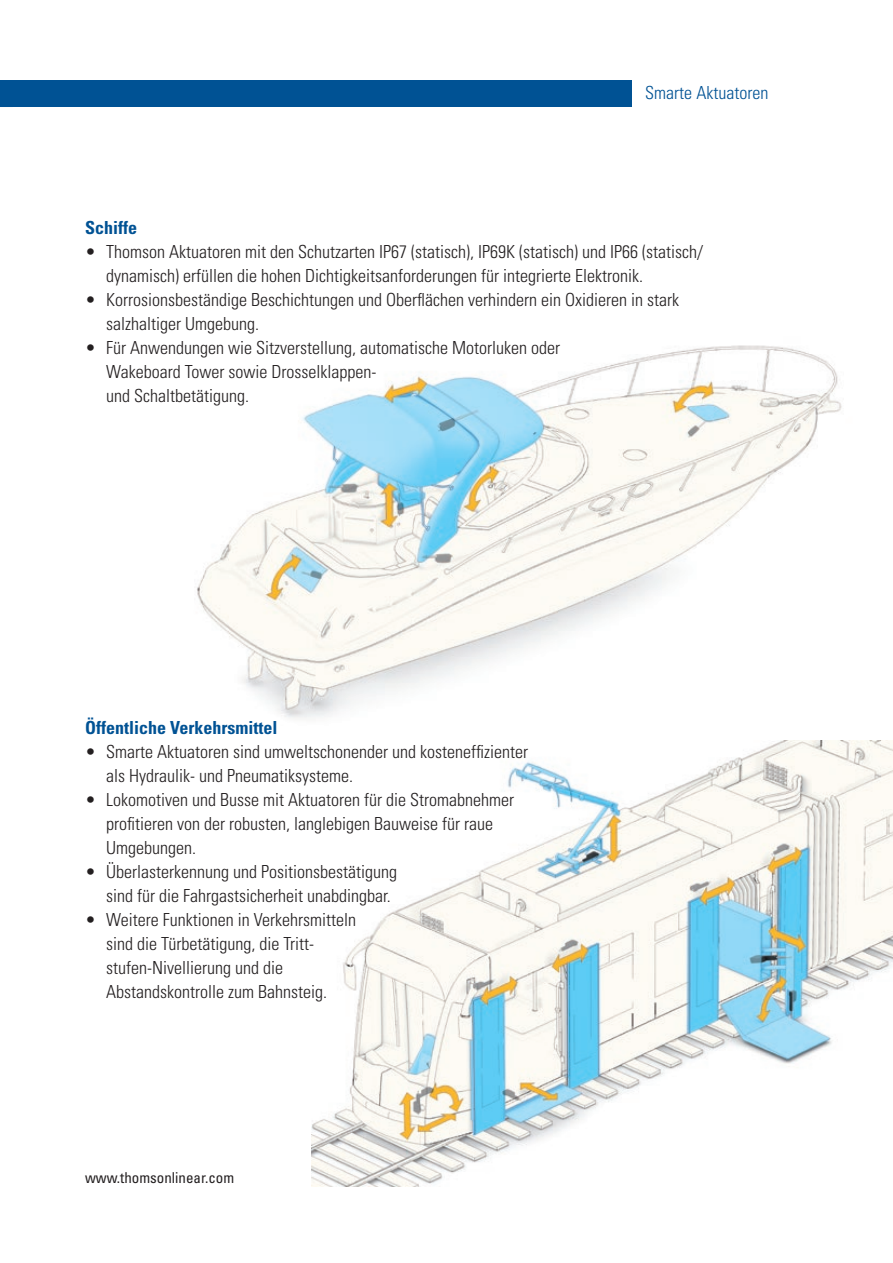
<style>
.page{position:relative;width:893px;height:1263px;background:#fff}
.page>*{position:absolute;margin:0;border:0;box-sizing:border-box;transform-origin:0 0}
.standard_bullet{font:300 condensed 18px/24px "Univers LT Std";color:#231f20}
.standard_bullet-2{font:700 condensed 18px "Univers LT Std";color:#005294}
.t1{font:300 condensed 18px "Univers LT Std";color:#005294}
.t2{font:condensed 15px "Univers LT Std";color:#231f20}
</style>
<div class="page">
<div style="left:0;top:80px;width:631px;height:27px;background:#005294"></div>
<img style="left:311px;top:740px;width:582px;height:447px">
<img style="left:197px;top:345px;width:645px;height:373px">
<p class="t1" style="left:645px;top:82px;width:125px">Smarte Aktuatoren</p>
<p class="standard_bullet-2" style="left:85px;top:216px;width:54px">Schiffe</p>
<p class="standard_bullet" style="left:106px;top:239px;width:598px;text-indent:-21px">• Thomson Aktuatoren mit den Schutzarten IP67 (statisch), IP69K (statisch) und IP66 (statisch/ dynamisch) erfüllen die hohen Dichtigkeitsanforderungen für integrierte Elektronik.</p>
<p class="standard_bullet" style="left:106px;top:287px;width:574px;text-indent:-21px">• Korrosionsbeständige Beschichtungen und Oberflächen verhindern ein Oxidieren in stark salzhaltiger Umgebung.</p>
<p class="standard_bullet" style="left:85px;top:335px;width:477px">• Für Anwendungen wie Sitzverstellung, automatische Motorluken oder</p>
<p class="standard_bullet" style="left:106px;top:359px;width:272px">Wakeboard Tower sowie Drosselklappen&shy;und Schaltbetätigung.</p>
<p class="standard_bullet-2" style="left:85px;top:716px;width:194px">Öffentliche Verkehrsmittel</p>
<p class="standard_bullet" style="left:106px;top:739px;width:423px;text-indent:-21px">• Smarte Aktuatoren sind umweltschonender und kosteneffizienter als Hydraulik- und Pneumatiksysteme.</p>
<p class="standard_bullet" style="left:106px;top:787px;width:409px;text-indent:-21px">• Lokomotiven und Busse mit Aktuatoren für die Stromabnehmer profitieren von der robusten, langlebigen Bauweise für raue<br>Umgebungen.</p>
<p class="standard_bullet" style="left:85px;top:859px;width:314px">• Überlasterkennung und Positionsbestätigung</p>
<p class="standard_bullet" style="left:106px;top:883px;width:286px">sind für die Fahrgastsicherheit unabdingbar.</p>
<p class="standard_bullet" style="left:85px;top:907px;width:273px">• Weitere Funktionen in Verkehrsmitteln</p>
<p class="standard_bullet" style="left:106px;top:931px;width:222px">sind die Türbetätigung, die Tritt&shy;stufen-Nivellierung und die<br>Abstandskontrolle zum Bahnsteig.</p>
<p class="t2" style="left:85px;top:1168px;width:151px">www.thomsonlinear.com</p>
</div>
